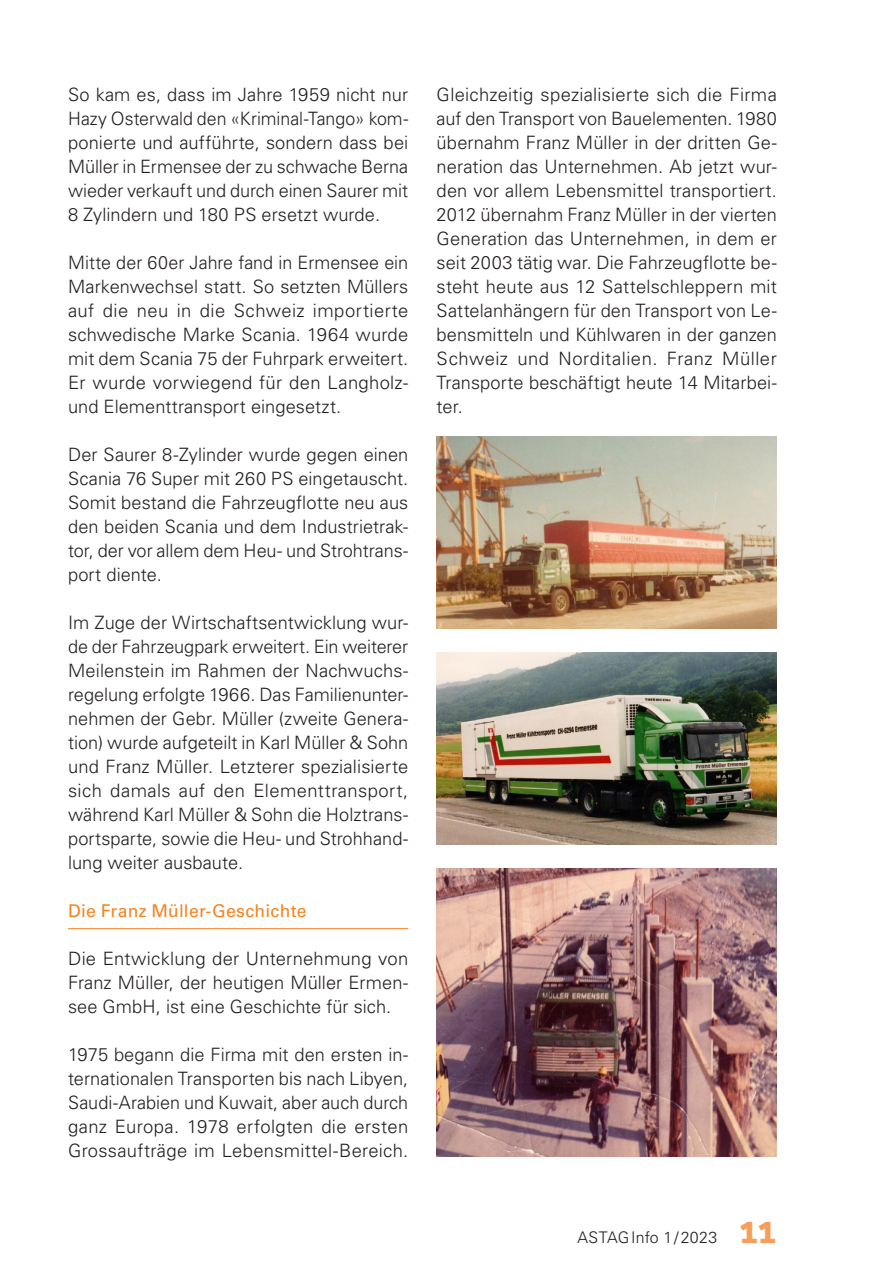
<style>
.page{position:relative;width:879px;height:1276px;background:#fff}
.page>*{position:absolute;margin:0;border:0;box-sizing:border-box;transform-origin:0 0}
.t1{font:300 18.4px/24px "Univers LT Std";letter-spacing:.005em;color:#231f20;text-align:justify}
.t2{font:17.6px "Univers LT Std";letter-spacing:.015em;color:#f58220}
.t3{font:300 16px "Univers LT Std";letter-spacing:.015em;color:#231f20}
.s1{font-family:"Agan 75";font-weight:400;font-size:30px;color:#f89e5b}
</style>
<div class="page">
<hr style="left:68px;top:928px;width:340px;height:1px;background:#f58220">
<img style="left:437px;top:437px;width:340px;height:192px">
<img style="left:437px;top:653px;width:340px;height:192px">
<img style="left:437px;top:869px;width:340px;height:288px">
<p class="t1" style="left:68px;top:82px;width:342px">So kam es, dass im Jahre 1959 nicht nur Hazy Osterwald den «Kriminal-Tango» kom&shy;ponierte und aufführte, sondern dass bei Müller in Ermensee der zu schwache Berna wieder verkauft und durch einen Saurer mit 8 Zylindern und 180 PS ersetzt wurde.</p>
<p class="t1" style="left:68px;top:250px;width:342px">Mitte der 60er Jahre fand in Ermensee ein Markenwechsel statt. So setzten Müllers auf die neu in die Schweiz importierte schwedische Marke Scania. 1964 wurde mit dem Scania 75 der Fuhrpark erweitert.<br>Er wurde vorwiegend für den Langholz&shy;und Elementtransport eingesetzt.</p>
<p class="t1" style="left:68px;top:442px;width:342px">Der Saurer 8-Zylinder wurde gegen einen Scania 76 Super mit 260 PS eingetauscht.<br>Somit bestand die Fahrzeugflotte neu aus den beiden Scania und dem Industrietrak&shy;tor, der vor allem dem Heu- und Strohtrans&shy;port diente.</p>
<p class="t1" style="left:68px;top:610px;width:342px">Im Zuge der Wirtschaftsentwicklung wur&shy;de der Fahrzeugpark erweitert. Ein weiterer Meilenstein im Rahmen der Nachwuchs&shy;regelung erfolgte 1966. Das Familienunter&shy;nehmen der Gebr. Müller (zweite Genera&shy;tion) wurde aufgeteilt in Karl Müller &amp; Sohn und Franz Müller. Letzterer spezialisierte sich damals auf den Elementtransport, während Karl Müller &amp; Sohn die Holztrans&shy;portsparte, sowie die Heu- und Strohhand&shy;lung weiter ausbaute.</p>
<p class="t2" style="left:68px;top:900px;width:240px">Die Franz Müller-Geschichte</p>
<p class="t1" style="left:68px;top:946px;width:342px">Die Entwicklung der Unternehmung von Franz Müller, der heutigen Müller Ermen&shy;see GmbH, ist eine Geschichte für sich.</p>
<p class="t1" style="left:68px;top:1042px;width:342px">1975 begann die Firma mit den ersten in&shy;ternationalen Transporten bis nach Libyen, Saudi-Arabien und Kuwait, aber auch durch ganz Europa. 1978 erfolgten die ersten Grossaufträge im Lebensmittel-Bereich.</p>
<p class="t1" style="left:437px;top:82px;width:342px">Gleichzeitig spezialisierte sich die Firma auf den Transport von Bauelementen. 1980 übernahm Franz Müller in der dritten Ge&shy;neration das Unternehmen. Ab jetzt wur&shy;den vor allem Lebensmittel transportiert.<br>2012 übernahm Franz Müller in der vierten Generation das Unternehmen, in dem er seit 2003 tätig war. Die Fahrzeugflotte be&shy;steht heute aus 12 Sattelschleppern mit Sattelanhängern für den Transport von Le&shy;bensmitteln und Kühlwaren in der ganzen Schweiz und Norditalien. Franz Müller Transporte beschäftigt heute 14 Mitarbei&shy;ter.</p>
<p class="t3" style="left:577px;top:1227px;width:201px">ASTAGInfo 1/2023 <span class="s1">11</span></p>
</div>
